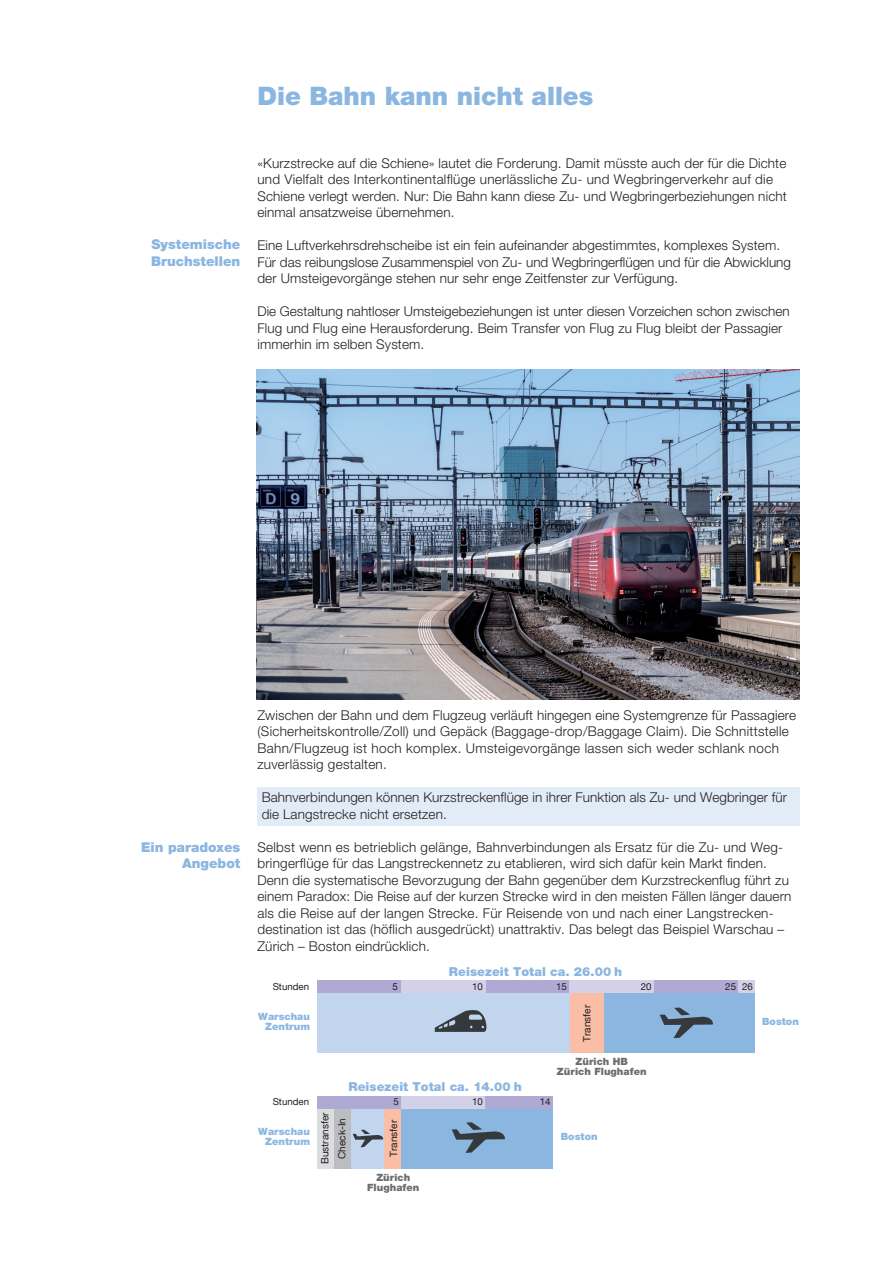
<style>
.page{position:relative;width:885px;height:1263px;background:#fff}
.page>*{position:absolute;margin:0;border:0;box-sizing:border-box;transform-origin:0 0}
.t1{font:900 25.5px "Helvetica Neue";color:#8ab6e0}
.t2{font:300 13.5px/16.5px "Helvetica Neue";letter-spacing:.01em;color:#231f20}
.t3{font:900 13.5px/16.5px "Helvetica Neue";color:#8ab6e0}
.t4{font:900 12.3px "Helvetica Neue";letter-spacing:.005em;color:#8ab6e0}
.t5{font:900 10.05px/10.1px "Helvetica Neue";letter-spacing:.005em;color:#8ab6e0;text-align:right}
.t6{font:900 10.05px/10.1px "Helvetica Neue";letter-spacing:.005em;color:#6c6d70;text-align:center}
.t7{font:10.05px/17px "Helvetica Neue";color:#231f20;text-align:center}
.t8{font:9.75px "Helvetica Neue";color:#231f20}
</style>
<div class="page">
<div style="left:349px;top:1108px;width:35px;height:61px;background:#c1d6ee"></div>
<div style="left:257px;top:787px;width:542px;height:39px;background:#e1ecf7"></div>
<img style="left:257px;top:370px;width:542px;height:329px">
<div style="left:601px;top:992px;width:154px;height:61px;background:#8ab6e0"></div>
<div style="left:317px;top:992px;width:270px;height:61px;background:#c1d6ee"></div>
<div style="left:570px;top:992px;width:33px;height:61px;background:#fabda6"></div>
<svg style="left:434px;top:1010px;width:52px;height:22px"></svg>
<svg style="left:660px;top:1007px;width:53px;height:31px"></svg>
<div style="left:317px;top:1108px;width:17px;height:61px;background:#dcdddf"></div>
<div style="left:334px;top:1108px;width:17px;height:61px;background:#bcbdc0"></div>
<div style="left:384px;top:1108px;width:17px;height:61px;background:#fabda6"></div>
<div style="left:401px;top:1108px;width:152px;height:61px;background:#8ab6e0"></div>
<svg style="left:352px;top:1130px;width:31px;height:17px"></svg>
<svg style="left:452px;top:1122px;width:53px;height:31px"></svg>
<div style="left:317px;top:1096px;width:84px;height:12px;background:#afaad3"></div>
<div style="left:401px;top:1096px;width:84px;height:12px;background:#d3d1e8"></div>
<div style="left:654px;top:980px;width:84px;height:12px;background:#afaad3"></div>
<div style="left:738px;top:980px;width:16px;height:12px;background:#d3d1e8"></div>
<div style="left:485px;top:980px;width:84px;height:12px;background:#afaad3"></div>
<div style="left:569px;top:980px;width:85px;height:12px;background:#d3d1e8"></div>
<div style="left:485px;top:1096px;width:68px;height:12px;background:#afaad3"></div>
<div style="left:317px;top:980px;width:84px;height:12px;background:#afaad3"></div>
<div style="left:401px;top:980px;width:84px;height:12px;background:#d3d1e8"></div>
<h1 class="t1" style="left:257px;top:80px;width:337px">Die Bahn kann nicht alles</h1>
<p class="t3" style="left:151px;top:236px;width:91px">Systemische<br>Bruchstellen</p>
<p class="t2" style="left:257px;top:155px;width:531px">«Kurzstrecke auf die Schiene» lautet die Forderung. Damit müsste auch der für die Dichte und Vielfalt des Interkontinentalflüge unerlässliche Zu- und Wegbringerverkehr auf die Schiene verlegt werden. Nur: Die Bahn kann diese Zu- und Wegbringerbeziehungen nicht einmal ansatzweise übernehmen.</p>
<p class="t2" style="left:257px;top:237px;width:535px">Eine Luftverkehrsdrehscheibe ist ein fein aufeinander abgestimmtes, komplexes System.<br>Für das reibungslose Zusammenspiel von Zu- und Wegbringerflügen und für die Abwicklung der Umsteigevorgänge stehen nur sehr enge Zeitfenster zur Verfügung.</p>
<p class="t2" style="left:257px;top:303px;width:533px">Die Gestaltung nahtloser Umsteigebeziehungen ist unter diesen Vorzeichen schon zwischen<br>Flug und Flug eine Herausforderung. Beim Transfer von Flug zu Flug bleibt der Passagier immerhin im selben System.</p>
<p class="t3" style="left:141px;top:839px;width:101px;text-align:right">Ein paradoxes<br>Angebot</p>
<p class="t2" style="left:257px;top:707px;width:540px">Zwischen der Bahn und dem Flugzeug verläuft hingegen eine Systemgrenze für Passagiere (Sicherheitskontrolle/Zoll) und Gepäck (Baggage-drop/Baggage Claim). Die Schnittstelle Bahn/Flugzeug ist hoch komplex. Umsteigevorgänge lassen sich weder schlank noch zuverlässig gestalten.</p>
<p class="t2" style="left:261px;top:789px;width:527px">Bahnverbindungen können Kurzstreckenflüge in ihrer Funktion als Zu- und Wegbringer für die Langstrecke nicht ersetzen.</p>
<p class="t2" style="left:257px;top:838px;width:535px">Selbst wenn es betrieblich gelänge, Bahnverbindungen als Ersatz für die Zu- und Weg&shy;bringerflüge für das Langstreckennetz zu etablieren, wird sich dafür kein Markt finden.<br>Denn die systematische Bevorzugung der Bahn gegenüber dem Kurzstreckenflug führt zu einem Paradox: Die Reise auf der kurzen Strecke wird in den meisten Fällen länger dauern als die Reise auf der langen Strecke. Für Reisende von und nach einer Langstrecken&shy;destination ist das (höflich ausgedrückt) unattraktiv. Das belegt das Beispiel Warschau – Zürich – Boston eindrücklich.</p>
<p class="t8" style="left:273px;top:979px;width:38px">Stunden</p>
<p class="t5" style="left:258px;top:1011px;width:53px">Warschau<br>Zentrum</p>
<p class="t4" style="left:449px;top:964px;width:175px">Reisezeit Total ca. 26.00 h</p>
<p class="t8" style="left:392px;top:979px;width:7px">5</p>
<p class="t8" style="left:472px;top:979px;width:12px">10</p>
<p class="t8" style="left:742px;top:979px;width:12px">26</p>
<p class="t8" style="left:556px;top:979px;width:12px">15</p>
<p class="t8" style="left:640px;top:979px;width:12px">20</p>
<p class="t8" style="left:725px;top:979px;width:12px">25</p>
<p class="t7" style="left:579px;top:1042px;width:38px;rotate:-90deg">Transfer</p>
<p class="t4" style="left:348px;top:1080px;width:175px">Reisezeit Total ca. 14.00 h</p>
<p class="t6" style="left:557px;top:1057px;width:91px">Zürich HB<br>Zürich Flughafen</p>
<p class="t8" style="left:273px;top:1094px;width:38px">Stunden</p>
<p class="t8" style="left:393px;top:1095px;width:7px">5</p>
<p class="t8" style="left:472px;top:1095px;width:12px">10</p>
<p class="t8" style="left:539px;top:1095px;width:12px">14</p>
<p class="t7" style="left:317px;top:1164px;width:53px;rotate:-90deg">Bustransfer<br>Check-In</p>
<p class="t7" style="left:385px;top:1157px;width:38px;rotate:-90deg">Transfer</p>
<p class="t5" style="left:258px;top:1126px;width:53px">Warschau<br>Zentrum</p>
<p class="t5" style="left:560px;top:1131px;width:38px">Boston</p>
<p class="t6" style="left:367px;top:1172px;width:54px">Zürich<br>Flughafen</p>
<p class="t5" style="left:762px;top:1016px;width:38px">Boston</p>
</div>
